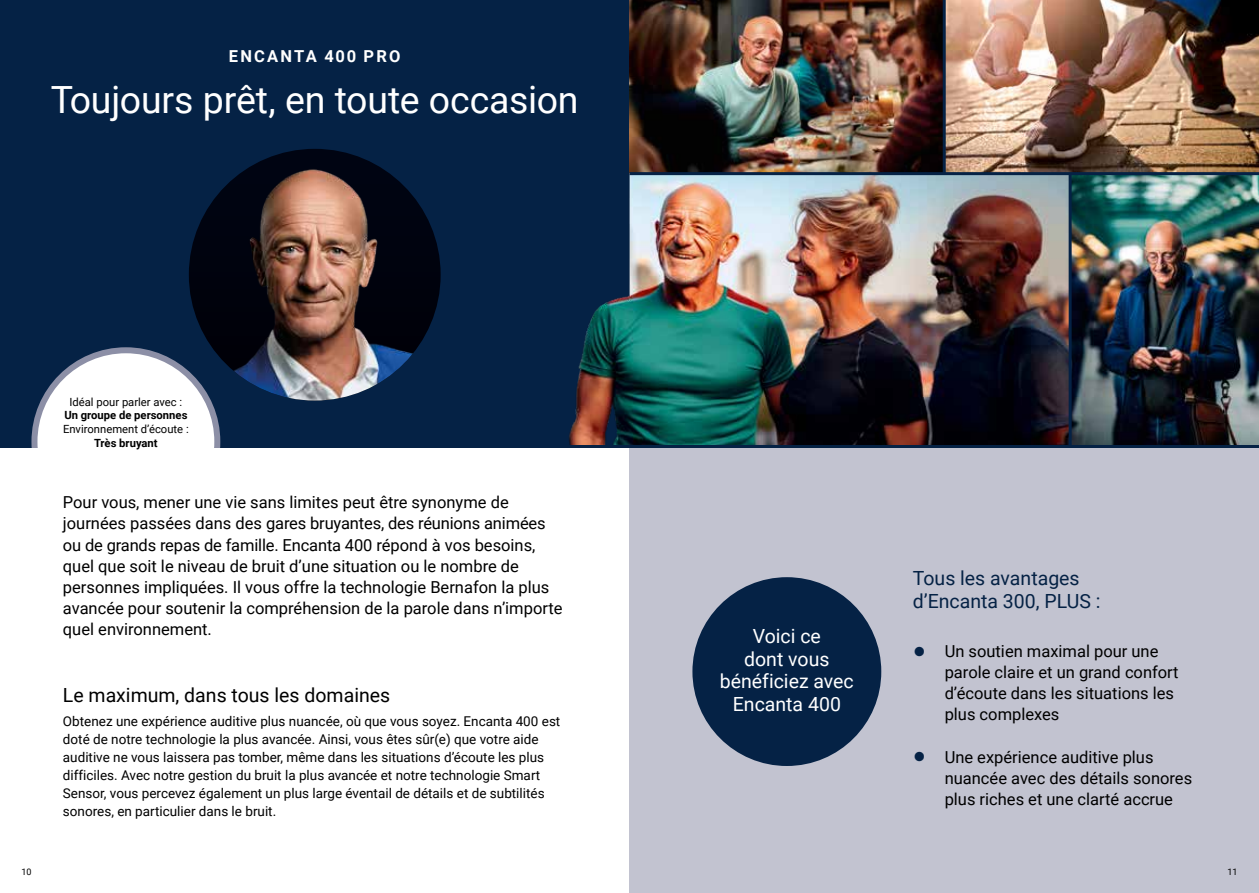
<style>
.page{position:relative;width:1259px;height:893px;background:#fff}
.page>*{position:absolute;margin:0;border:0;box-sizing:border-box;transform-origin:0 0}
.t1{font:37.5px "Roboto";letter-spacing:-.005em;color:#fff}
.t2{font:19.5px/22.5px "Roboto";color:#fff;text-align:center}
.t3{font:19.5px/22.5px "Roboto";color:#052245}
.t4{font:19.5px "Roboto";color:#000}
.t5{font:16.5px/21px "Roboto";color:#000}
.t6{font:700 16.5px "Roboto";letter-spacing:.135em;color:#fff}
.t7{font:13.5px/18px "Roboto";color:#000}
.t8{font:11.25px "Roboto";color:#000}
.t9{font:700 11.25px "Roboto";color:#000}
.t10{font:9px "Roboto";color:#000}
.s1{font-family:"Arial";font-size:37.5px;color:#052245}
</style>
<div class="page">
<div style="left:629px;top:446px;width:630px;height:447px;background:#c2c3d0"></div>
<div style="left:0;top:0;width:629px;height:446px;background:#052245"></div>
<img style="left:569px;top:175px;width:690px;height:270px">
<img style="left:629px;top:0;width:630px;height:172px">
<hr style="left:629px;top:172px;width:630px;height:3px;background:#052245">
<hr style="left:1068px;top:174px;width:3px;height:272px;background:#052245">
<hr style="left:942px;top:0;width:3px;height:174px;background:#052245">
<hr style="left:0;top:445px;width:1259px;height:3px;background:#052245">
<div style="left:34px;top:350px;width:183px;height:183px;background:#fff;border-radius:50%"></div>
<div style="left:31px;top:347px;width:189px;height:189px;border:6px solid #8c8fa6;border-radius:50%"></div>
<div style="left:0;top:448px;width:252px;height:98px;background:#fff"></div>
<img style="left:189px;top:149px;width:252px;height:252px;border-radius:126px">
<div style="left:692px;top:577px;width:189px;height:189px;background:#052245;border-radius:50%"></div>
<p class="t6" style="left:229px;top:45px;width:173px">ENCANTA 400 PRO</p>
<h1 class="t1" style="left:51px;top:74px;width:529px">Toujours prêt, en toute occasion</h1>
<p class="t8" style="left:69px;top:394px;width:114px">Idéal pour parler avec :</p>
<p class="t9" style="left:64px;top:408px;width:125px">Un groupe de personnes</p>
<p class="t8" style="left:63px;top:421px;width:127px">Environnement d’écoute :</p>
<p class="t9" style="left:94px;top:435px;width:65px">Très bruyant</p>
<p class="t5" style="left:63px;top:491px;width:501px">Pour vous, mener une vie sans limites peut être synonyme de journées passées dans des gares bruyantes, des réunions animées ou de grands repas de famille. Encanta 400 répond à vos besoins, quel que soit le niveau de bruit d’une situation ou le nombre de personnes impliquées. Il vous offre la technologie Bernafon la plus avancée pour soutenir la compréhension de la parole dans n’importe quel environnement.</p>
<p class="t4" style="left:63px;top:681px;width:329px">Le maximum, dans tous les domaines</p>
<p class="t7" style="left:63px;top:712px;width:499px">Obtenez une expérience auditive plus nuancée, où que vous soyez. Encanta 400 est doté de notre technologie la plus avancée. Ainsi, vous êtes sûr(e) que votre aide auditive ne vous laissera pas tomber, même dans les situations d’écoute les plus difficiles. Avec notre gestion du bruit la plus avancée et notre technologie Smart Sensor, vous percevez également un plus large éventail de détails et de subtilités sonores, en particulier dans le bruit.</p>
<p class="t2" style="left:720px;top:624px;width:135px">Voici ce<br>dont vous bénéficiez avec<br>Encanta 400</p>
<p class="t3" style="left:912px;top:566px;width:189px">Tous les avantages d’Encanta 300, PLUS :</p>
<p class="t5" style="left:944px;top:640px;width:235px;text-indent:-32px"><span class="s1">•</span> Un soutien maximal pour une parole claire et un grand confort d’écoute dans les situations les plus complexes</p>
<p class="t5" style="left:944px;top:746px;width:249px;text-indent:-32px"><span class="s1">•</span> Une expérience auditive plus nuancée avec des détails sonores plus riches et une clarté accrue</p>
<p class="t10" style="left:21px;top:865px;width:12px">10</p>
<p class="t10" style="left:1227px;top:865px;width:12px">11</p>
</div>
